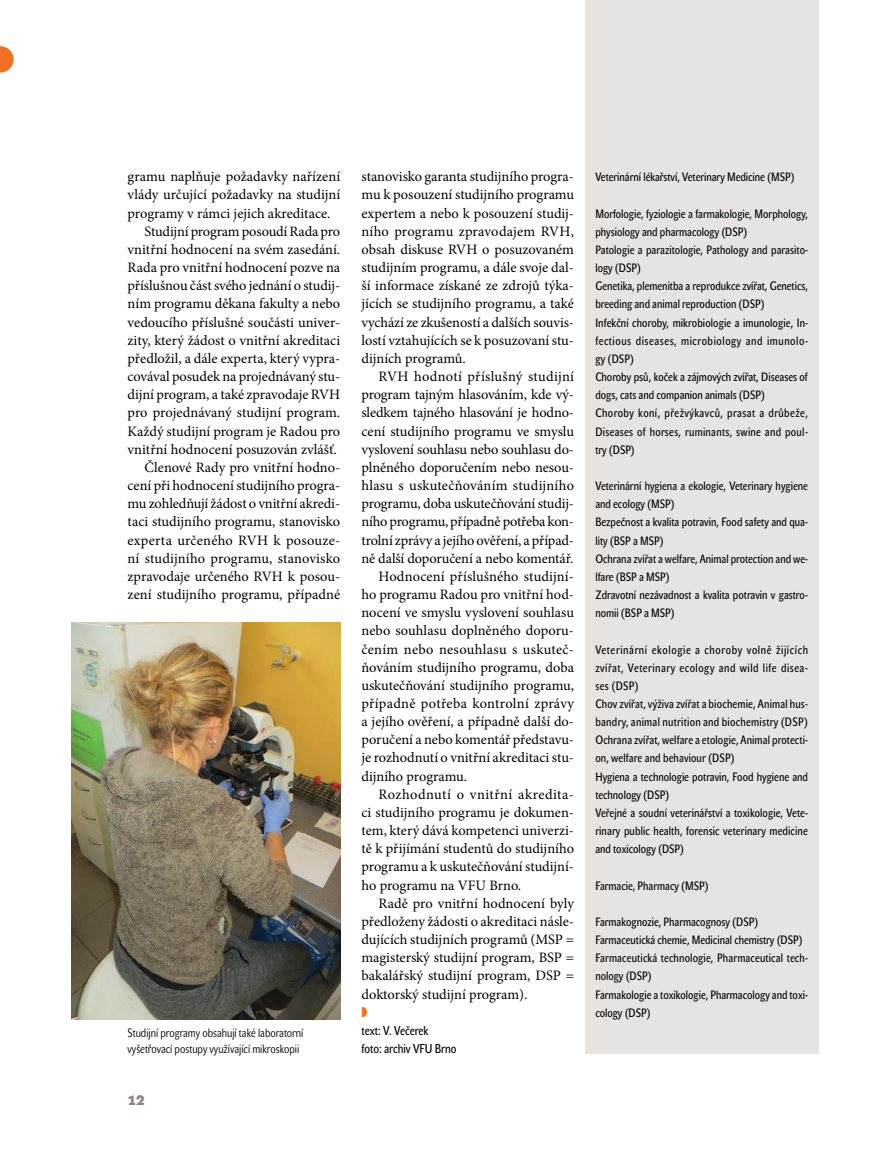
<style>
.page{position:relative;width:893px;height:1149px;background:#fff}
.page>*{position:absolute;margin:0;border:0;box-sizing:border-box;transform-origin:0 0}
.Normální{font:14.4px/18.1px "Minion Pro";color:#000;text-align:justify}
.t1{font:700 13.5px "John Sans Heavy Pro";color:#8d8581}
.foto{font:12.75px "John Sans Cond Text Pro";color:#000}
.jmeno{font:12.75px "John Sans Cond Text Pro";color:#000}
.stripek{font:12px/18.1px "John Sans Cond Text Pro";color:#000}
.stripek-2{font:12px/18.1px "John Sans Cond Text Pro";letter-spacing:.025em;color:#000}
.popisek{font:12px/15.8px "John Sans Cond Lite Pro";color:#000}
</style>
<div class="page">
<div style="left:585px;top:0;width:234px;height:1052px;background:#e6e3e1"></div>
<svg style="left:0;top:46px;width:14px;height:26px"></svg>
<img style="left:72px;top:622px;width:268px;height:397px">
<p class="Normální" style="left:128px;top:167px;width:214px">gramu naplňuje požadavky nařízení vlády určující požadavky na studijní programy v rámci jejich akreditace.</p>
<p class="Normální" style="left:128px;top:222px;width:214px;text-indent:17px">Studijní program posoudí Rada pro vnitřní hodnocení na svém zasedání.<br>Rada pro vnitřní hodnocení pozve na příslušnou část svého jednání o studij&shy;ním programu děkana fakulty a nebo vedoucího příslušné součásti univer&shy;zity, který žádost o vnitřní akreditaci předložil, a dále experta, který vypra&shy;covával posudek na projednávaný stu&shy;dijní program, a také zpravodaje RVH pro projednávaný studijní program.<br>Každý studijní program je Radou pro vnitřní hodnocení posuzován zvlášť.</p>
<p class="Normální" style="left:128px;top:458px;width:214px;text-indent:17px">Členové Rady pro vnitřní hodno&shy;cení při hodnocení studijního progra&shy;mu zohledňují žádost o vnitřní akredi&shy;taci studijního programu, stanovisko experta určeného RVH k posouze&shy;ní studijního programu, stanovisko zpravodaje určeného RVH k posou&shy;zení studijního programu, případné</p>
<p class="popisek" style="left:128px;top:1024px;width:177px">Studijní programy obsahují také laboratorní vyšetřovací postupy využívající mikroskopii</p>
<p class="t1" style="left:128px;top:1092px;width:18px">12</p>
<p class="Normální" style="left:361px;top:167px;width:214px">stanovisko garanta studijního progra&shy;mu k posouzení studijního programu expertem a nebo k posouzení studij&shy;ního programu zpravodajem RVH, obsah diskuse RVH o posuzovaném studijním programu, a dále svoje dal&shy;ší informace získané ze zdrojů týka&shy;jících se studijního programu, a také vychází ze zkušeností a dalších souvis&shy;lostí vztahujících se k posuzovaní stu&shy;dijních programů.</p>
<p class="Normální" style="left:361px;top:367px;width:214px;text-indent:17px">RVH hodnotí příslušný studijní program tajným hlasováním, kde vý&shy;sledkem tajného hlasování je hodno&shy;cení studijního programu ve smyslu vyslovení souhlasu nebo souhlasu do&shy;plněného doporučením nebo nesou&shy;hlasu s uskutečňováním studijního programu, doba uskutečňování studij&shy;ního programu, případně potřeba kon&shy;trolní zprávy a jejího ověření, a případ&shy;ně další doporučení a nebo komentář.</p>
<p class="Normální" style="left:361px;top:567px;width:214px;text-indent:17px">Hodnocení příslušného studijní&shy;ho programu Radou pro vnitřní hod&shy;nocení ve smyslu vyslovení souhlasu nebo souhlasu doplněného doporu&shy;čením nebo nesouhlasu s uskuteč&shy;ňováním studijního programu, doba uskutečňování studijního programu, případně potřeba kontrolní zprávy a jejího ověření, a případně další do&shy;poručení a nebo komentář představu&shy;je rozhodnutí o vnitřní akreditaci stu&shy;dijního programu.</p>
<p class="Normální" style="left:361px;top:785px;width:214px;text-indent:17px">Rozhodnutí o vnitřní akredita&shy;ci studijního programu je dokumen&shy;tem, který dává kompetenci univerzi&shy;tě k přijímání studentů do studijního programu a k uskutečňování studijní&shy;ho programu na VFU Brno.</p>
<p class="Normální" style="left:361px;top:893px;width:214px;text-indent:17px">Radě pro vnitřní hodnocení byly předloženy žádosti o akreditaci násle&shy;dujících studijních programů (MSP = magisterský studijní program, BSP = bakalářský studijní program, DSP = doktorský studijní program).</p>
<p class="jmeno" style="left:361px;top:1022px;width:69px">text: V. Večerek</p>
<p class="foto" style="left:361px;top:1041px;width:97px">foto: archiv VFU Brno</p>
<p class="stripek" style="left:595px;top:168px;width:201px">Veterinární lékařství, Veterinary Medicine (MSP)</p>
<p class="stripek" style="left:595px;top:204px;width:214px">Morfologie, fyziologie a farmakologie, Morphology, physiology and pharmacology (DSP)</p>
<p class="stripek" style="left:595px;top:241px;width:214px">Patologie a parazitologie, Pathology and parasito&shy;logy (DSP)</p>
<p class="stripek" style="left:595px;top:277px;width:214px">Genetika, plemenitba a reprodukce zvířat, Genetics, breeding and animal reproduction (DSP)</p>
<p class="stripek" style="left:595px;top:313px;width:214px;text-align:justify">Infekční choroby, mikrobiologie a imunologie, In&shy;fectious diseases, microbiology and imunolo&shy;gy (DSP)</p>
<p class="stripek" style="left:595px;top:368px;width:214px">Choroby psů, koček a zájmových zvířat, Diseases of dogs, cats and companion animals (DSP)</p>
<p class="stripek" style="left:595px;top:404px;width:214px;text-align:justify">Choroby koní, přežvýkavců, prasat a drůbeže, Diseases of horses, ruminants, swine and poul&shy;try (DSP)</p>
<p class="stripek" style="left:595px;top:476px;width:214px">Veterinární hygiena a ekologie, Veterinary hygiene and ecology (MSP)</p>
<p class="stripek" style="left:595px;top:513px;width:214px">Bezpečnost a kvalita potravin, Food safety and qua&shy;lity (BSP a MSP)</p>
<p class="stripek" style="left:595px;top:549px;width:214px">Ochrana zvířat a welfare, Animal protection and we&shy;lfare (BSP a MSP)</p>
<p class="stripek" style="left:595px;top:585px;width:214px">Zdravotní nezávadnost a kvalita potravin v gastro&shy;nomii (BSP a MSP)</p>
<p class="stripek" style="left:595px;top:640px;width:214px;text-align:justify">Veterinární ekologie a choroby volně žijících zvířat, Veterinary ecology and wild life disea&shy;ses (DSP)</p>
<p class="stripek-2" style="left:595px;top:694px;width:214px">Chov zvířat, výživa zvířat a biochemie, Animal hus&shy;bandry, animal nutrition and biochemistry (DSP)</p>
<p class="stripek" style="left:595px;top:731px;width:214px">Ochrana zvířat, welfare a etologie, Animal protecti&shy;on, welfare and behaviour (DSP)</p>
<p class="stripek" style="left:595px;top:767px;width:214px">Hygiena a technologie potravin, Food hygiene and technology (DSP)</p>
<p class="stripek" style="left:595px;top:803px;width:214px;text-align:justify">Veřejné a soudní veterinářství a toxikologie, Vete&shy;rinary public health, forensic veterinary medicine and toxicology (DSP)</p>
<p class="stripek" style="left:595px;top:876px;width:115px">Farmacie, Pharmacy (MSP)</p>
<p class="stripek" style="left:595px;top:912px;width:164px">Farmakognozie, Pharmacognosy (DSP)</p>
<p class="stripek" style="left:595px;top:930px;width:209px">Farmaceutická chemie, Medicinal chemistry (DSP)</p>
<p class="stripek" style="left:595px;top:948px;width:214px">Farmaceutická technologie, Pharmaceutical tech&shy;nology (DSP)</p>
<p class="stripek" style="left:595px;top:985px;width:214px">Farmakologie a toxikologie, Pharmacology and toxi&shy;cology (DSP)</p>
</div>
